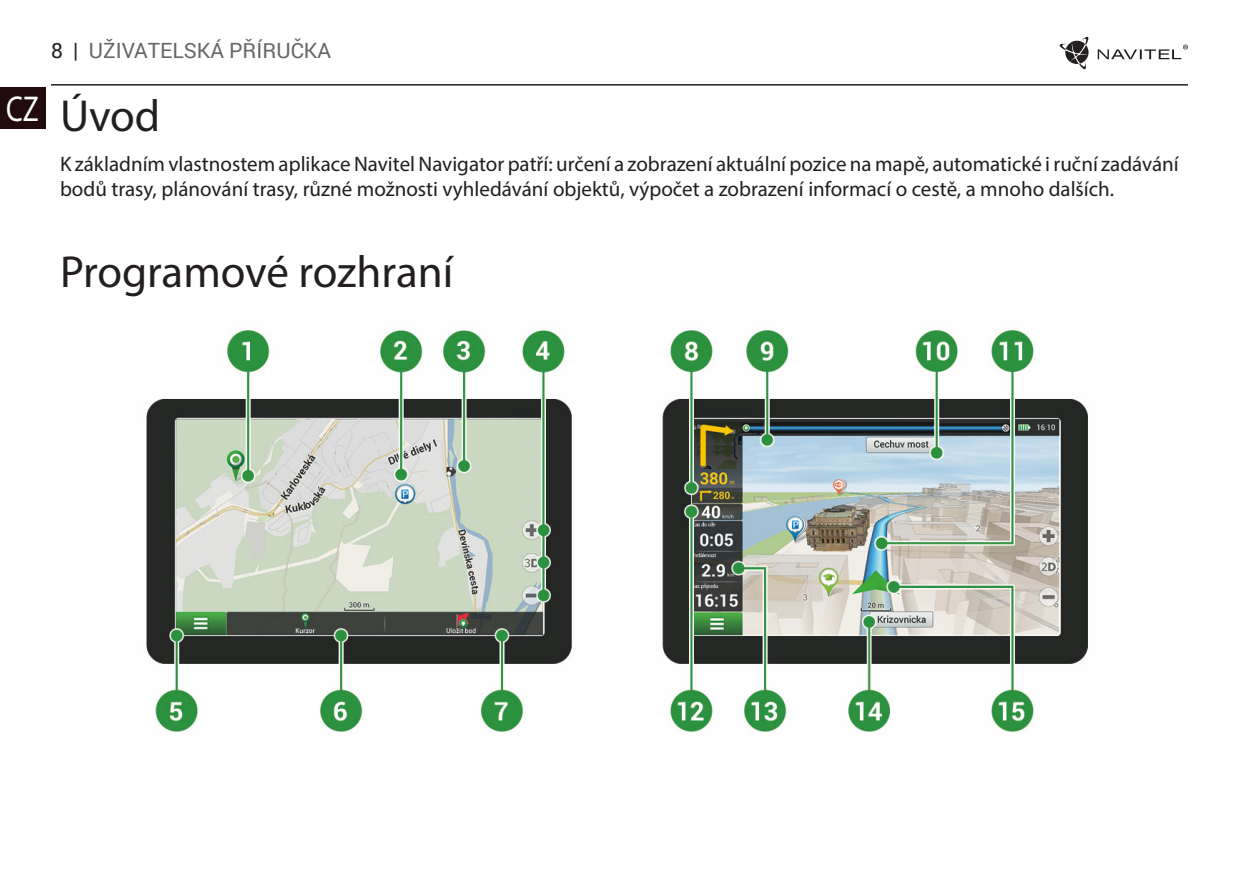
<style>
.page{position:relative;width:1260px;height:893px;background:#fff}
.page>*{position:absolute;margin:0;border:0;box-sizing:border-box;transform-origin:0 0}
.Heading{font:45px "Myriad Pro";letter-spacing:-.005em;color:#231f20}
.Text{font:21px/25.2px "Myriad Pro";color:#231f20}
.t1{font:21px "Roboto";color:#666}
.s1{color:#231f20}
</style>
<div class="page">
<hr style="left:51px;top:84px;width:1136px;height:2px;background:#231f20">
<svg style="left:1097px;top:45px;width:90px;height:14px"></svg>
<svg style="left:1059px;top:36px;width:29px;height:34px"></svg>
<div style="left:0;top:87px;width:45px;height:41px;background:#210b0d"></div>
<img style="left:146px;top:330px;width:942px;height:402px">
<p class="t1" style="left:51px;top:36px;width:281px"><span class="s1">8 |</span> UŽIVATELSKÁ PŘÍRUČKA</p>
<p class="Heading" style="left:6px;top:88px;width:156px"><sup>CZ</sup> Úvod</p>
<p class="Text" style="left:60px;top:151px;width:1120px">K základním vlastnostem aplikace Navitel Navigator patří: určení a zobrazení aktuální pozice na mapě, automatické i ruční zadávání bodů trasy, plánování trasy, různé možnosti vyhledávání objektů, výpočet a zobrazení informací o cestě, a mnoho dalších.</p>
<p class="Heading" style="left:60px;top:244px;width:395px">Programové rozhraní</p>
</div>
